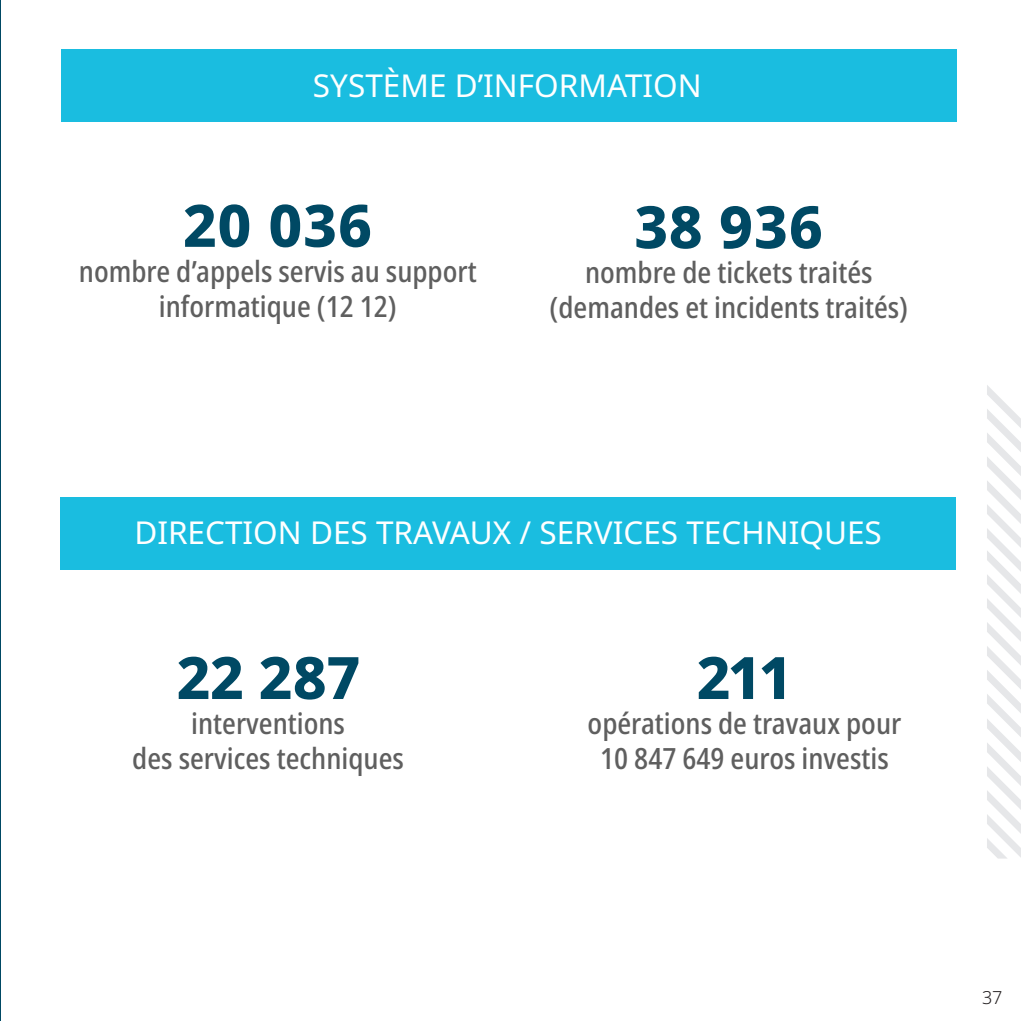
<style>
.page{position:relative;width:1021px;height:1021px;background:#fff}
.page>*{position:absolute;margin:0;border:0;box-sizing:border-box;transform-origin:0 0}
.Titre_à_droite{font:800 58.5px "Noto Sans";color:#004964}
.Titre_à_droite-2{font:31.5px "Noto Sans";color:#fff}
.Titre_à_droite-3{font:500 condensed 29.25px/35.1px "Noto Sans";color:#5f5f5f;text-align:center}
.t1{font:300 18px "Noto Sans";color:#231f20}
</style>
<div class="page">
<div style="left:61px;top:497px;width:894px;height:73px;background:#1abde0"></div>
<div style="left:61px;top:49px;width:895px;height:73px;background:#1abde0"></div>
<svg style="left:987px;top:385px;width:33px;height:473px"></svg>
<p class="Titre_à_droite-2" style="left:313px;top:64px;width:390px">SYSTÈME D’INFORMATION</p>
<p class="Titre_à_droite" style="left:183px;top:183px;width:191px">20 036</p>
<p class="Titre_à_droite-3" style="left:79px;top:254px;width:399px">nombre d’appels servis au support informatique (12 12)</p>
<p class="Titre_à_droite" style="left:634px;top:184px;width:190px">38 936</p>
<p class="Titre_à_droite-3" style="left:585px;top:256px;width:289px">nombre de tickets traités</p>
<p class="Titre_à_droite-3" style="left:549px;top:291px;width:360px">(demandes et incidents traités)</p>
<p class="Titre_à_droite-2" style="left:134px;top:510px;width:749px">DIRECTION DES TRAVAUX / SERVICES TECHNIQUES</p>
<p class="Titre_à_droite" style="left:177px;top:635px;width:184px">22 287</p>
<p class="Titre_à_droite-3" style="left:191px;top:706px;width:155px">interventions</p>
<p class="Titre_à_droite-3" style="left:132px;top:741px;width:273px">des services techniques</p>
<p class="Titre_à_droite" style="left:696px;top:635px;width:97px">211</p>
<p class="Titre_à_droite-3" style="left:587px;top:706px;width:315px">opérations de travaux pour</p>
<p class="Titre_à_droite-3" style="left:600px;top:741px;width:290px">10 847 649 euros investis</p>
<p class="t1" style="left:981px;top:984px;width:22px">37</p>
</div>
